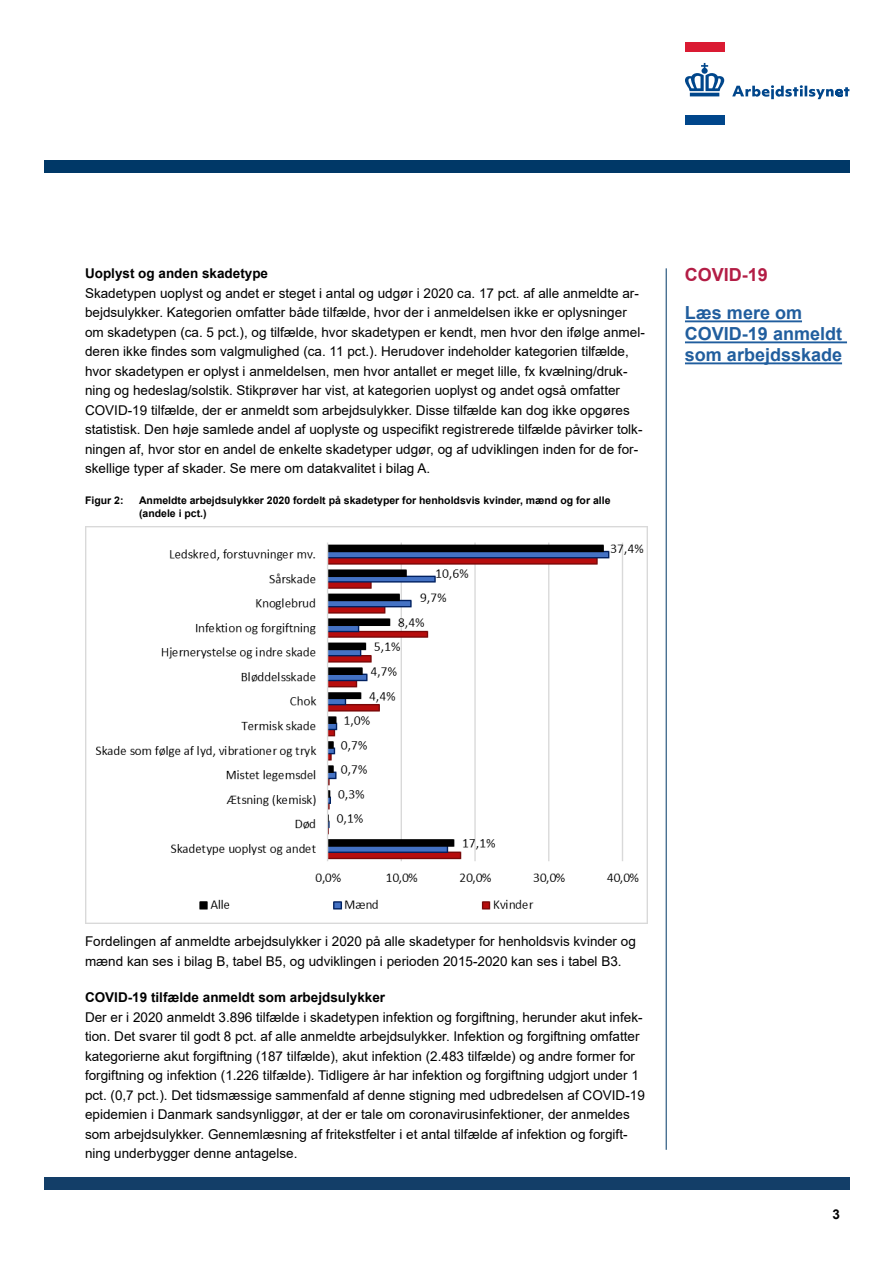
<style>
.page{position:relative;width:893px;height:1263px;background:#fff}
.page>*{position:absolute;margin:0;border:0;box-sizing:border-box;transform-origin:0 0}
.t1{font:700 18px/21px "Arial";color:#215e9e}
.t2{font:700 18px "Arial";color:#b31d45}
.t3{font:13.5px/19.5px "Arial";color:#000}
.t4{font:700 13.5px "Arial";color:#000}
.t5{font:700 10.5px/13.5px "Arial";color:#000}
</style>
<div class="page">
<svg style="left:732px;top:85px;width:117px;height:14px"></svg>
<div style="left:685px;top:42px;width:39px;height:9px;background:#da1a32"></div>
<svg style="left:685px;top:63px;width:39px;height:33px"></svg>
<div style="left:685px;top:115px;width:39px;height:9px;background:#00468b"></div>
<div style="left:44px;top:1178px;width:805px;height:12px;background:#133e68"></div>
<hr style="left:666px;top:268px;width:1px;height:882px;background:#003867">
<div style="left:44px;top:161px;width:805px;height:12px;background:#003867"></div>
<hr style="left:685px;top:320px;width:117px;height:2px;background:#215e9e">
<hr style="left:685px;top:341px;width:162px;height:2px;background:#215e9e">
<hr style="left:685px;top:362px;width:157px;height:2px;background:#215e9e">
<img style="left:85px;top:526px;width:562px;height:397px">
<h2 class="t4" style="left:85px;top:264px;width:185px">Uoplyst og anden skadetype</h2>
<p class="t3" style="left:85px;top:283px;width:561px">Skadetypen uoplyst og andet er steget i antal og udgør i 2020 ca. 17 pct. af alle anmeldte ar&shy;bejdsulykker. Kategorien omfatter både tilfælde, hvor der i anmeldelsen ikke er oplysninger om skadetypen (ca. 5 pct.), og tilfælde, hvor skadetypen er kendt, men hvor den ifølge anmel&shy;deren ikke findes som valgmulighed (ca. 11 pct.). Herudover indeholder kategorien tilfælde, hvor skadetypen er oplyst i anmeldelsen, men hvor antallet er meget lille, fx kvælning/druk&shy;ning og hedeslag/solstik. Stikprøver har vist, at kategorien uoplyst og andet også omfatter COVID-19 tilfælde, der er anmeldt som arbejdsulykker. Disse tilfælde kan dog ikke opgøres statistisk. Den høje samlede andel af uoplyste og uspecifikt registrerede tilfælde påvirker tolk&shy;ningen af, hvor stor en andel de enkelte skadetyper udgør, og af udviklingen inden for de for&shy;skellige typer af skader. Se mere om datakvalitet i bilag A.</p>
<p class="t5" style="left:85px;top:493px;width:40px">Figur 2:</p>
<p class="t5" style="left:139px;top:493px;width:473px">Anmeldte arbejdsulykker 2020 fordelt på skadetyper for henholdsvis kvinder, mænd og for alle (andele i pct.)</p>
<p class="t2" style="left:685px;top:262px;width:85px">COVID-19</p>
<p class="t1" style="left:685px;top:303px;width:159px">Læs mere om<br>COVID-19 anmeldt som arbejdsskade</p>
<p class="t3" style="left:85px;top:932px;width:552px">Fordelingen af anmeldte arbejdsulykker i 2020 på alle skadetyper for henholdsvis kvinder og mænd kan ses i bilag B, tabel B5, og udviklingen i perioden 2015-2020 kan ses i tabel B3.</p>
<h2 class="t4" style="left:85px;top:988px;width:302px">COVID-19 tilfælde anmeldt som arbejdsulykker</h2>
<p class="t3" style="left:85px;top:1007px;width:561px">Der er i 2020 anmeldt 3.896 tilfælde i skadetypen infektion og forgiftning, herunder akut infek&shy;tion. Det svarer til godt 8 pct. af alle anmeldte arbejdsulykker. Infektion og forgiftning omfatter kategorierne akut forgiftning (187 tilfælde), akut infektion (2.483 tilfælde) og andre former for forgiftning og infektion (1.226 tilfælde). Tidligere år har infektion og forgiftning udgjort under 1 pct. (0,7 pct.). Det tidsmæssige sammenfald af denne stigning med ud bredelsen af COVID-19 epidemien i Danmark sandsynliggør, at der er tale om coronavirus infektioner, der anmeldes som arbejdsulykker. Gennemlæsning af fritekstfelter i et antal tilfælde af infektion og forgift&shy;ning underbygger denne antagelse.</p>
<p class="t4" style="left:832px;top:1204px;width:9px">3</p>
</div>
